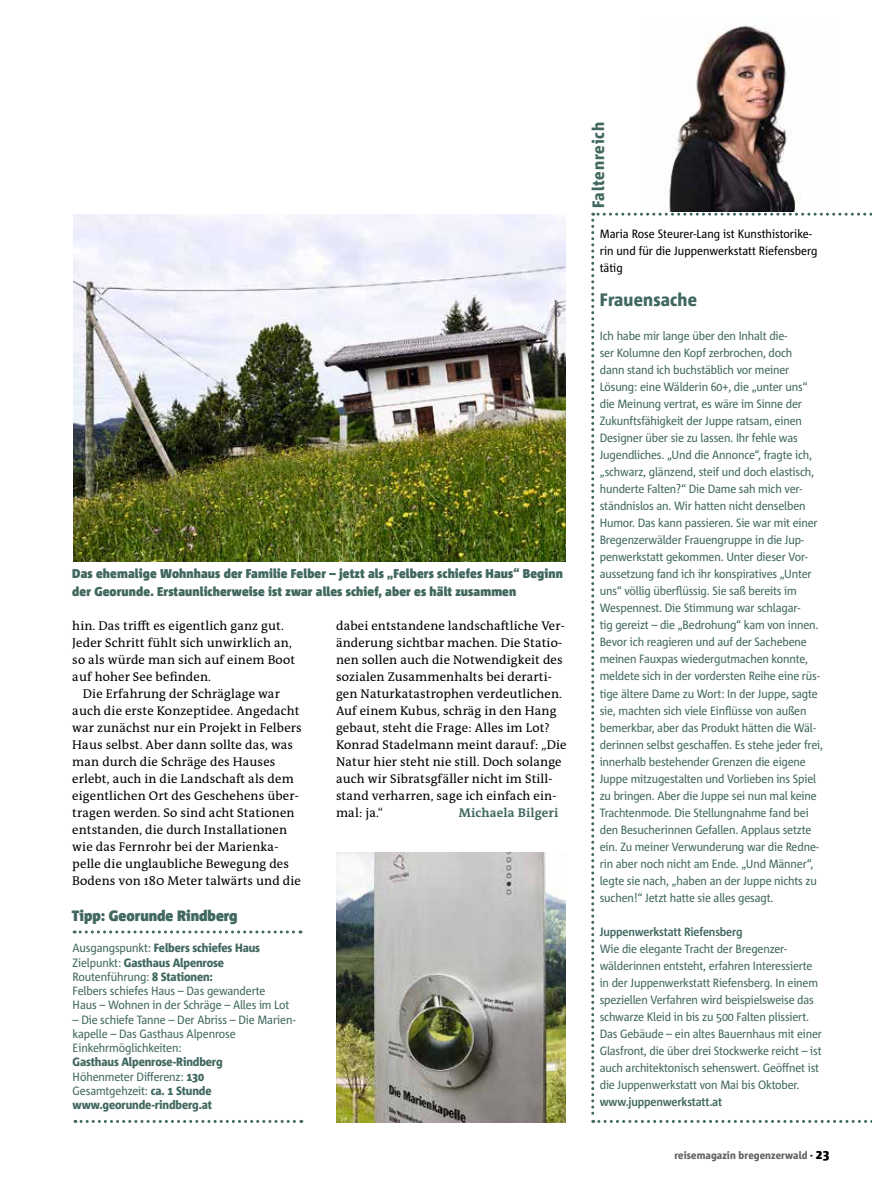
<style>
.page{position:relative;width:872px;height:1191px;background:#fff}
.page>*{position:absolute;margin:0;border:0;box-sizing:border-box;transform-origin:0 0}
.t1{font:800 18px "Corpid C1 s S Cd";letter-spacing:.01em;color:#416860}
.t2{font:800 16.5px "Corpid C1 s S Cd";letter-spacing:.05em;color:#416860}
.t3{font:900 15px "Corpid C1 s S Cd";color:#416860}
.t4{font:12.75px/17px "The Antiqua B";letter-spacing:.01em;color:#000}
.t5{font:900 12.75px/17px "Corpid C1 s S Cd";letter-spacing:.01em;color:#416860}
.t6{font:700 12.75px "The Antiqua B";letter-spacing:.01em;color:#416860}
.t7{font:12px/17px "Corpid C1 s S Cd";letter-spacing:-.01em;color:#416860}
.t8{font:800 12px/14.2px "Corpid C1 s S Cd";letter-spacing:-.01em;color:#416860}
.t9{font:12px/17px "Corpid C1 s S Cd";color:#000}
.t10{font:700 12px "Corpid C1 s S Cd";letter-spacing:-.01em;color:#416860}
.t11{font:800 10.5px "Corpid C1 s S Cd";letter-spacing:.01em;color:#646467}
.s1{font-weight:800}
.s2{font-weight:400}
.s3{color:#000}
.s4{font-size:13.5px;color:#000}
</style>
<div class="page">
<img style="left:669px;top:25px;width:132px;height:186px">
<svg style="left:591px;top:213px;width:281px;height:910px"></svg>
<img style="left:74px;top:214px;width:492px;height:347px">
<img style="left:336px;top:853px;width:230px;height:270px">
<svg style="left:74px;top:930px;width:227px;height:3px"></svg>
<svg style="left:75px;top:1120px;width:227px;height:3px"></svg>
<p class="t5" style="left:72px;top:565px;width:492px">Das ehemalige Wohnhaus der Familie Felber – jetzt als „Felbers schiefes Haus“ Beginn der Georunde. Erstaunlicherweise ist zwar alles schief, aber es hält zusammen</p>
<p class="t4" style="left:72px;top:616px;width:224px">hin. Das trifft es eigentlich ganz gut.<br>Jeder Schritt fühlt sich unwirklich an, so als würde man sich auf einem Boot auf hoher See befinden.</p>
<p class="t4" style="left:72px;top:684px;width:231px;text-indent:11px">Die Erfahrung der Schräglage war auch die erste Konzeptidee. Angedacht war zunächst nur ein Projekt in Felbers Haus selbst. Aber dann sollte das, was man durch die Schräge des Hauses erlebt, auch in die Landschaft als dem eigentlichen Ort des Geschehens über&shy;tragen werden. So sind acht Stationen entstanden, die durch Installationen wie das Fernrohr bei der Marienka&shy;pelle die unglaubliche Bewegung des Bodens von 180 Meter talwärts und die</p>
<p class="t3" style="left:72px;top:906px;width:167px">Tipp: Georunde Rindberg</p>
<p class="t7" style="left:73px;top:940px;width:218px;line-height:14.2px">Ausgangspunkt: <span class="s1">Felbers schiefes Haus </span>Zielpunkt: <span class="s1">Gasthaus Alpenrose </span>Routenführung: <span class="s1">8 Stationen:<br></span>Felbers schiefes Haus – Das gewanderte Haus – Wohnen in der Schräge – Alles im Lot</p>
<p class="t7" style="left:73px;top:1012px;width:224px;line-height:14.2px">– Die schiefe Tanne – Der Abriss – Die Marien&shy;kapelle – Das Gasthaus Alpenrose<br>Einkehrmöglichkeiten:</p>
<p class="t8" style="left:73px;top:1054px;width:151px">Gasthaus Alpenrose-Rindberg<br><span class="s2">Höhenmeter Differenz:</span> 130<br><span class="s2">Gesamtgehzeit:</span> ca. 1 Stunde www.georunde-rindberg.at</p>
<p class="t4" style="left:336px;top:616px;width:232px">dabei entstandene landschaftliche Ver&shy;änderung sichtbar machen. Die Statio&shy;nen sollen auch die Notwendigkeit des sozialen Zusammenhalts bei derarti&shy;gen Naturkatastrophen verdeutlichen.<br>Auf einem Kubus, schräg in den Hang gebaut, steht die Frage: Alles im Lot?<br>Konrad Stadelmann meint darauf: „Die Natur hier steht nie still. Doch solange auch wir Sibratsgfäller nicht im Still&shy;stand verharren, sage ich einfach ein&shy;mal: ja.“</p>
<p class="t6" style="left:459px;top:803px;width:101px">Michaela Bilgeri</p>
<h2 class="t2" style="left:588px;top:208px;width:88px;rotate:-90deg">Faltenreich</h2>
<p class="t9" style="left:600px;top:225px;width:219px">Maria Rose Steurer-Lang ist Kunsthistorike&shy;rin und für die Juppenwerkstatt Riefensberg tätig</p>
<h1 class="t1" style="left:600px;top:289px;width:99px">Frauensache</h1>
<p class="t7" style="left:600px;top:327px;width:225px">Ich habe mir lange über den Inhalt die-<br>ser Kolumne den Kopf zerbrochen, doch<br>dann stand ich buchstäblich vor meiner Lösung: eine Wälderin 60+, die „unter uns“ die Meinung vertrat, es wäre im Sinne der Zukunftsfähigkeit der Juppe ratsam, einen Designer über sie zu lassen. Ihr fehle was Jugendliches. „Und die Annonce“, fragte ich, „schwarz, glänzend, steif und doch elastisch, hunderte Falten?“ Die Dame sah mich ver&shy;ständnislos an. Wir hatten nicht denselben Humor. Das kann passieren. Sie war mit einer Bregenzerwälder Frauengruppe in die Jup&shy;penwerkstatt gekommen. Unter dieser Vor&shy;aussetzung fand ich ihr konspiratives „Unter uns“ völlig überflüssig. Sie saß bereits im Wespennest. Die Stimmung war schlagar-<br>tig gereizt – die „Bedrohung“ kam von innen.<br>Bevor ich reagieren und auf der Sachebene meinen Fauxpas wiedergutmachen konnte, meldete sich in der vordersten Reihe eine rüs&shy;tige ältere Dame zu Wort: In der Juppe, sagte sie, machten sich viele Einflüsse von außen bemerkbar, aber das Produkt hätten die Wäl&shy;derinnen selbst geschaffen. Es stehe jeder frei, innerhalb bestehender Grenzen die eigene Juppe mitzugestalten und Vorlieben ins Spiel zu bringen. Aber die Juppe sei nun mal keine Trachtenmode. Die Stellungnahme fand bei den Besucherinnen Gefallen. Applaus setzte ein. Zu meiner Verwunderung war die Redne&shy;rin aber noch nicht am Ende. „Und Männer“, legte sie nach, „haben an der Juppe nichts zu suchen!“ Jetzt hatte sie alles gesagt.</p>
<p class="t10" style="left:600px;top:924px;width:144px">Juppenwerkstatt Riefensberg</p>
<p class="t7" style="left:600px;top:939px;width:224px">Wie die elegante Tracht der Bregenzer&shy;wälderinnen entsteht, erfahren Interessierte in der Juppenwerkstatt Riefensberg. In einem speziellen Verfahren wird beispielsweise das schwarze Kleid in bis zu 500 Falten plissiert.<br>Das Gebäude – ein altes Bauernhaus mit einer Glasfront, die über drei Stockwerke reicht – ist auch architektonisch sehenswert. Geöffnet ist die Juppenwerkstatt von Mai bis Oktober.</p>
<p class="t10" style="left:600px;top:1094px;width:124px">www.juppenwerkstatt.at</p>
<p class="t11" style="left:674px;top:1148px;width:156px">reisemagazin bregenzerwald <span class="s3">·</span> <span class="s4">23</span></p>
</div>
